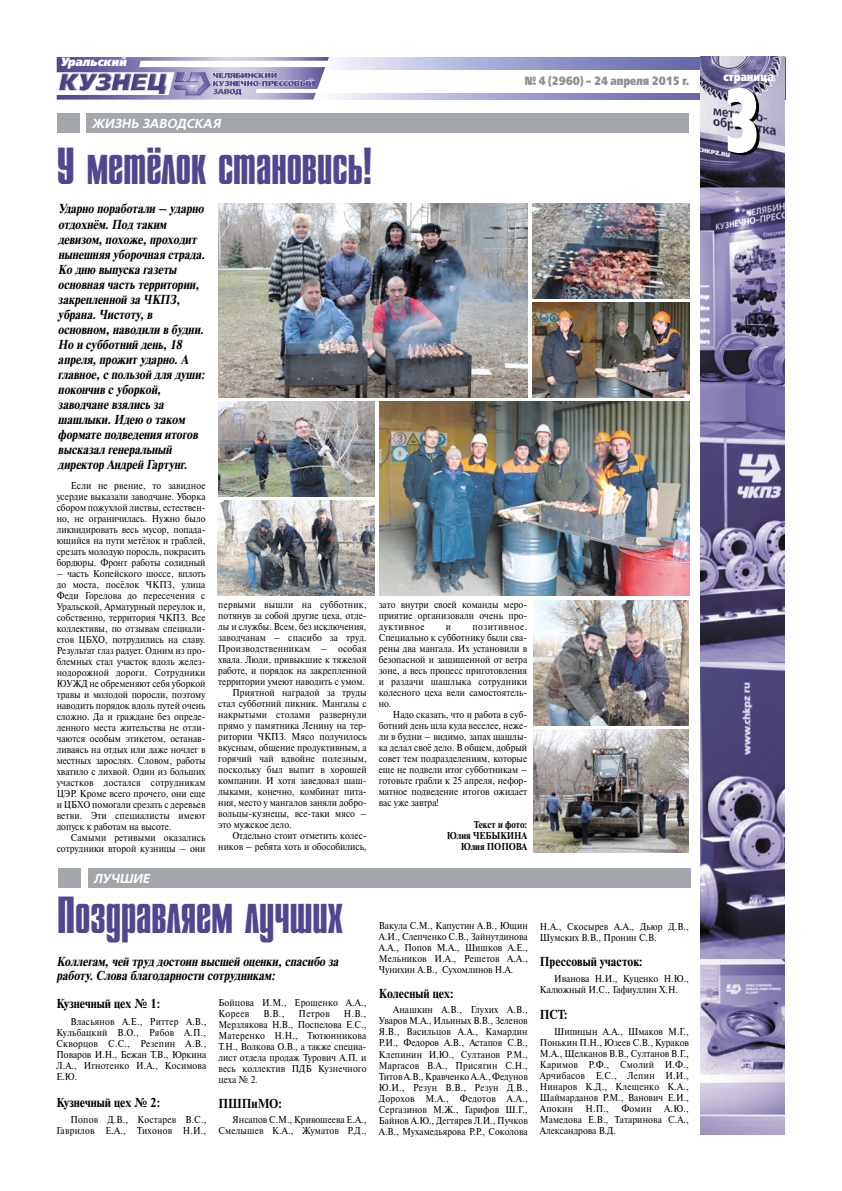
<style>
.page{position:relative;width:842px;height:1191px;background:#fff}
.page>*{position:absolute;margin:0;border:0;box-sizing:border-box;transform-origin:0 0}
.t1{font:90px "Free Set Black C";color:#fff;scale:.58 1}
.t2{font:52px "Star C";color:#514790;scale:.9 1}
.t3{font:italic 700 13px/15px "Newton C";color:#000;scale:.9 1}
.t4{font:700 13px "Newton C";color:#000;scale:.9 1}
.t5{font:italic 700 13px "Free Set C";color:#fff}
.t6{font:12px "Free Set Black C";letter-spacing:-.005em;color:#8e9196;scale:.8 1}
.t7{font:italic 12px "Free Set Black C";color:#fff;scale:.9 1}
.t8{font:12px "Free Set Black C";color:#fff;scale:.8 1}
.t9{font:10px/11px "Newton C";color:#000;text-align:justify;scale:.9 1}
.t10{font:10px/11px "Newton C";letter-spacing:.02em;color:#000;text-align:right;scale:.9 1}
.t11{font:700 10px/11px "Newton C";color:#000;text-align:right;scale:.9 1}
.t12{font:10px "Newton C";letter-spacing:.025em;color:#000;scale:.9 1}
</style>
<div class="page">
<svg style="left:336px;top:57px;width:365px;height:43px;background:#a3a4d1"></svg>
<div style="left:298px;top:70px;width:487px;height:23px;background:#fff"></div>
<svg style="left:56px;top:57px;width:273px;height:43px"></svg>
<img style="left:213px;top:65px;width:102px;height:33px">
<img style="left:701px;top:57px;width:84px;height:1077px">
<img style="left:218px;top:203px;width:309px;height:194px">
<div style="left:86px;top:113px;width:603px;height:20px;background:#a3a7ac"></div>
<div style="left:57px;top:113px;width:22px;height:20px;background:#a3a7ac"></div>
<div style="left:88px;top:868px;width:602px;height:20px;background:#a3a7ac"></div>
<div style="left:59px;top:868px;width:22px;height:20px;background:#a3a7ac"></div>
<img style="left:534px;top:600px;width:155px;height:125px">
<img style="left:218px;top:500px;width:156px;height:95px">
<img style="left:379px;top:401px;width:310px;height:194px">
<img style="left:218px;top:401px;width:156px;height:95px">
<img style="left:532px;top:302px;width:157px;height:95px">
<img style="left:532px;top:203px;width:157px;height:95px">
<img style="left:534px;top:729px;width:155px;height:123px">
<p class="t7" style="left:61px;top:54px;width:75px">Уральский</p>
<p class="t6" style="left:525px;top:73px;width:207px">№ 4 (2960) – 24 апреля 2015 г.</p>
<p class="t8" style="left:723px;top:69px;width:64px">страница</p>
<h1 class="t1" style="left:723px;top:63px;width:68px">3</h1>
<h3 class="t5" style="left:92px;top:116px;width:133px">ЖИЗНЬ ЗАВОДСКАЯ</h3>
<h2 class="t2" style="left:57px;top:140px;width:352px">У метёлок становись!</h2>
<p class="t3" style="left:58px;top:201px;width:168px">Ударно поработали – ударно отдохнём.Под таким девизом,похоже,проходит нынешняя уборочная страда.<br>Ко дню выпуска газеты основная часть территории, закрепленной за ЧКПЗ, убрана.Чистоту,в основном,наводили в будни.<br>Но и субботний день,18 апреля,прожит ударно.А главное,с пользой для души: покончив с уборкой, заводчане взялись за шашлыки.Идею о таком формате подведения итогов высказал генеральный директор Андрей Гартунг.</p>
<p class="t9" style="left:57px;top:479px;width:167px;text-indent:14px">Если не рвение, то завидное усердие выказали заводчане. Уборка сбором пожухлой листвы, естествен&shy;но, не ограничилась. Нужно было ликвидировать весь мусор, попада&shy;ющийся на пути метёлок и граблей, срезать молодую поросль, покрасить бордюры. Фронт работы солидный</p>
<p class="t9" style="left:57px;top:567px;width:167px">– часть Копейского шоссе, вплоть до моста, посёлок ЧКПЗ, улица Феди Горелова до пересечения с Уральской, Арматурный переулок и, собственно, территория ЧКПЗ. Все коллективы, по отзывам специали&shy;стов ЦБХО, потрудились на славу.<br>Результат глаз радует. Одним из про&shy;блемных стал участок вдоль желез&shy;нодорожной дороги. Сотрудники ЮУЖД не обременяют себя уборкой травы и молодой поросли, поэтому наводить порядок вдоль путей очень сложно. Да и граждане без опреде&shy;ленного места жительства не отли&shy;чаются особым этикетом, останав&shy;ливаясь на отдых или даже ночлег в местных зарослях. Словом, работы хватило с лихвой. Один из больших участков достался сотрудникам ЦЭР. Кроме всего прочего, они еще и ЦБХО помогали срезать с деревьев ветви. Эти специалисты имеют допуск к работам на высоте.</p>
<p class="t9" style="left:57px;top:831px;width:167px;text-align:right">Самыми ретивыми оказались сотрудники второй кузницы – они</p>
<p class="t10" style="left:218px;top:599px;width:167px">первыми вышли на субботник,</p>
<p class="t9" style="left:218px;top:610px;width:166px">потянув за собой другие цеха, отде-</p>
<p class="t9" style="left:218px;top:621px;width:166px">лы и службы. Всем, без исключения,</p>
<p class="t9" style="left:218px;top:632px;width:166px">заводчанам – спасибо за труд.</p>
<p class="t12" style="left:218px;top:643px;width:166px">Производственникам – особая</p>
<p class="t9" style="left:218px;top:654px;width:166px">хвала. Люди, привыкшие к тяжелой</p>
<p class="t9" style="left:218px;top:665px;width:166px">работе, и порядок на закрепленной</p>
<p class="t9" style="left:218px;top:676px;width:164px">территории умеют наводить с умом.</p>
<p class="t9" style="left:232px;top:687px;width:151px">Приятной наградой за труды</p>
<p class="t9" style="left:218px;top:698px;width:166px">стал субботний пикник. Мангалы с</p>
<p class="t10" style="left:218px;top:709px;width:167px">накрытыми столами развернули</p>
<p class="t9" style="left:218px;top:720px;width:166px">прямо у памятника Ленину на тер-</p>
<p class="t9" style="left:218px;top:731px;width:166px">ритории ЧКПЗ. Мясо получилось</p>
<p class="t9" style="left:218px;top:742px;width:166px">вкусным, общение продуктивным, а</p>
<p class="t9" style="left:218px;top:753px;width:167px">горячий чай вдвойне полезным,</p>
<p class="t9" style="left:218px;top:764px;width:166px">поскольку был выпит в хорошей</p>
<p class="t9" style="left:218px;top:775px;width:166px">компании. И хотя заведовал шаш-</p>
<p class="t9" style="left:218px;top:786px;width:166px">лыками, конечно, комбинат пита-</p>
<p class="t9" style="left:218px;top:797px;width:166px">ния, место у мангалов заняли добро-</p>
<p class="t9" style="left:218px;top:808px;width:166px">вольцы-кузнецы, все-таки мясо –</p>
<p class="t9" style="left:218px;top:819px;width:83px">это мужское дело.</p>
<p class="t9" style="left:232px;top:830px;width:151px">Отдельно стоит отметить колес-</p>
<p class="t9" style="left:218px;top:841px;width:166px">ников – ребята хоть и обособились,</p>
<p class="t9" style="left:379px;top:599px;width:166px">зато внутри своей команды меро&shy;приятие организовали очень про&shy;дуктивное</p>
<p class="t9" style="left:379px;top:621px;width:167px;text-indent:94px">позитивное.<br>Специально к субботнику были сва&shy;рены два мангала. Их установили в безопасной и защищенной от ветра зоне, а весь процесс приготовления и раздачи шашлыка сотрудники колесного цеха вели самостоятель&shy;но.</p>
<p class="t9" style="left:379px;top:709px;width:166px;text-indent:14px">Надо сказать, что и работа в суб&shy;ботний день шла куда веселее, неже&shy;ли в будни – видимо, запах шашлы&shy;ка делал своё дело. В общем, добрый совет тем подразделениям, которые еще не подвели итог субботникам – готовьте грабли к 25 апреля, нефор&shy;матное подведение итогов ожидает вас уже завтра!</p>
<p class="t11" style="left:447px;top:819px;width:91px">Текст и фото:<br>Юлия ЧЕБЫКИНА<br>Юлия ПОПОВА</p>
<p class="t9" style="left:446px;top:621px;width:7px">и</p>
<h3 class="t5" style="left:93px;top:871px;width:60px">лучшие</h3>
<h2 class="t2" style="left:57px;top:888px;width:319px">Поздравляем лучших</h2>
<h3 class="t3" style="left:56px;top:954px;width:318px;line-height:14px">Коллегам,чей труд достоин высшей оценки,спасибо за работу.Слова благодарности сотрудникам:</h3>
<h3 class="t4" style="left:56px;top:996px;width:117px">Кузнечный цех № 1:</h3>
<p class="t9" style="left:56px;top:1016px;width:168px;text-indent:14px">Власьянов А.Е., Риттер А.В., Кульбацкий В.О., Рябов А.П., Скворцов С.С., Резепин А.В., Поваров И.Н., Бежан Т.В., Юркина Л.А., Игнотенко И.А., Косимова Е.Ю.</p>
<h3 class="t4" style="left:56px;top:1095px;width:117px">Кузнечный цех № 2:</h3>
<p class="t10" style="left:56px;top:1114px;width:168px">Попов Д.В., Костарев В.С.,<br>Гаврилов Е.А., Тихонов Н.И.,</p>
<p class="t9" style="left:218px;top:997px;width:166px">Бойцова И.М., Ерошенко А.А.,<br>Кореев</p>
<p class="t9" style="left:218px;top:1008px;width:166px;text-indent:126px">Н.В., Мерзлякова Н.В., Поспелова Е.С., Матеренко Н.Н., Тютюнникова Т.Н., Волкова О.В., а также специа&shy;лист отдела продаж Турович А.П. и весь коллектив ПДБ Кузнечного цеха № 2.</p>
<h3 class="t4" style="left:218px;top:1096px;width:72px">ПШПиМО:</h3>
<p class="t9" style="left:218px;top:1114px;width:166px;text-align:right">Янсапов С.М., Кривошеева Е.А.,<br>Смелышев К.А., Жуматов Р.Д.,</p>
<p class="t9" style="left:263px;top:1008px;width:25px">В.В.,</p>
<p class="t9" style="left:299px;top:1008px;width:36px">Петров</p>
<p class="t9" style="left:379px;top:920px;width:167px">Вакула С.М., Капустин А.В., Ющин А.И., Слепченко С.В., Зайнутдинова А.А., Попов М.А., Шишков А.Е., Мельников И.А., Решетов А.А., Чунихин А.В., Сухомлинов Н.А.</p>
<h3 class="t4" style="left:379px;top:986px;width:85px">Колесный цех:</h3>
<p class="t9" style="left:379px;top:1004px;width:167px;text-indent:14px">Анашкин А.В., Глухих А.В., Уваров М.А., Ильиных В.В., Зеленов Я.В., Васильцов А.А., Камардин Р.И., Федоров А.В., Астапов С.В., Клепинин И.Ю., Султанов Р.М., Маргасов В.А., Присягин С.Н., Титов А.В., Кравченко А.А., Федунов Ю.И., Резун В.В., Резун Д.В., Дорохов М.А., Федотов А.А., Сергазинов М.Ж., Гарифов Ш.Г., Байнов А.Ю., Дегтярев Л.И., Пучков А.В., Мухамедьярова Р.Р., Соколова</p>
<p class="t9" style="left:540px;top:921px;width:167px">Н.А., Скосырев А.А., Дьюр Д.В.,<br>Шумских В.В., Пронин С.В.</p>
<h3 class="t4" style="left:540px;top:954px;width:116px">Прессовый участок:</h3>
<p class="t9" style="left:540px;top:973px;width:167px;text-indent:14px">Иванова Н.И., Куценко Н.Ю.,<br>Калюжный И.С., Гафиуллин Х.Н.</p>
<h3 class="t4" style="left:540px;top:1007px;width:32px">ПСТ:</h3>
<p class="t9" style="left:540px;top:1026px;width:167px;text-indent:14px">Шипицын А.А., Шмаков М.Г., Понькин П.Н., Юзеев С.В., Кураков М.А., Щелканов В.В., Султанов В.Г., Каримов Р.Ф., Смолий И.Ф., Арчибасов Е.С., Лепин И.И., Нинаров К.Д., Клещенко К.А., Шаймарданов Р.М., Ванович Е.И., Апокин Н.П., Фомин А.Ю., Мамедова Е.В., Татаринова С.А., Александрова В.Д.</p>
</div>
